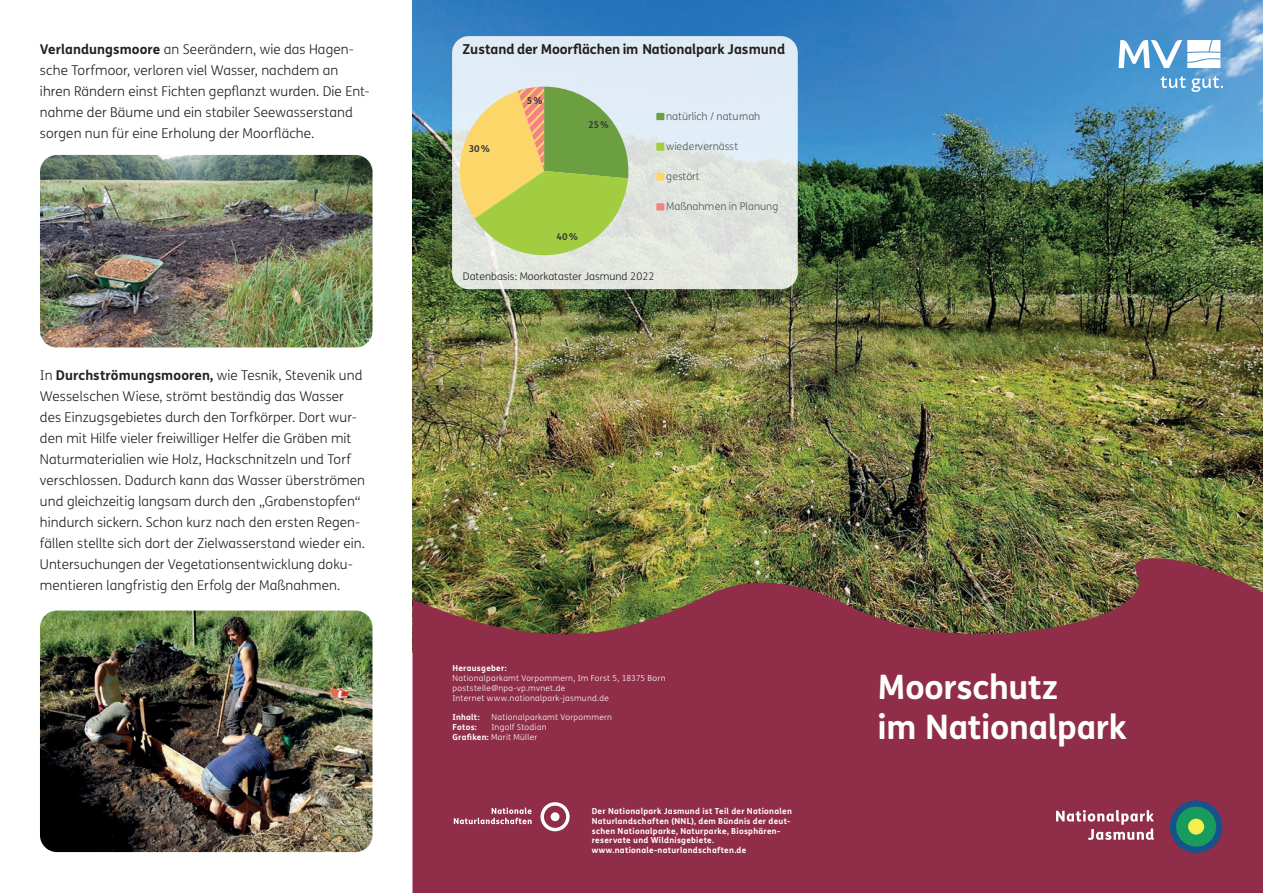
<style>
.page{position:relative;width:1263px;height:893px;background:#fff}
.page>*{position:absolute;margin:0;border:0;box-sizing:border-box;transform-origin:0 0}
.t1{font:700 33.75px/39.8px "FS Me";letter-spacing:-.01em;color:#fff}
.t2{font:700 13.65px "FS Me";color:#231f20}
.t3{font:300 13.5px/21px "FS Me";letter-spacing:.005em;color:#231f20}
.t4{font:300 10.5px "FS Me";color:#515455}
.t5{font:300 10.5px "FS Me";color:#231f20}
.t6{font:700 9.45px "FS Me";color:#36393c}
.t7{font:700 9.45px "FS Me";color:#36393c;scale:.94 1}
.t8{font:700 8.25px/9.8px "FS Me";letter-spacing:.035em;color:#fff}
.t9{font:300 8.25px/9.8px "FS Me";letter-spacing:.035em;color:#fff}
.s1{font-weight:700}
</style>
<div class="page">
<img style="left:412px;top:0;width:851px;height:549px">
<img style="left:40px;top:611px;width:332px;height:241px">
<img style="left:40px;top:155px;width:332px;height:192px">
<div style="left:452px;top:36px;width:346px;height:253px;background:linear-gradient(to bottom,#dfecfa,#e2e3d8);border-radius:17px"></div>
<div style="left:656px;top:113px;width:8px;height:7px;border:2px solid #6c9f40"></div>
<div style="left:657px;top:144px;width:7px;height:6px;background:#a2cd40"></div>
<div style="left:656px;top:143px;width:8px;height:8px;border:2px solid #a2cd40"></div>
<div style="left:657px;top:173px;width:7px;height:7px;background:#fdd66a"></div>
<div style="left:656px;top:173px;width:8px;height:8px;border:2px solid #fdd66a"></div>
<div style="left:657px;top:204px;width:7px;height:6px;background:#f38284"></div>
<div style="left:656px;top:203px;width:8px;height:7px;border:2px solid #f38284"></div>
<svg style="left:452px;top:87px;width:176px;height:172px;background:#bfcb78"></svg>
<svg style="left:412px;top:549px;width:851px;height:344px;background:#883946"></svg>
<svg style="left:540px;top:802px;width:30px;height:29px"></svg>
<div style="left:551px;top:812px;width:8px;height:9px;background:#fff;border-radius:50%"></div>
<svg style="left:454px;top:807px;width:78px;height:17px"></svg>
<svg style="left:1160px;top:76px;width:63px;height:16px"></svg>
<svg style="left:1118px;top:40px;width:102px;height:28px"></svg>
<div style="left:1170px;top:800px;width:52px;height:53px;background:#17528b;border-radius:50%"></div>
<div style="left:1176px;top:807px;width:40px;height:40px;background:#179c5d;border-radius:50%"></div>
<div style="left:1188px;top:819px;width:16px;height:16px;background:#f4ee50;border-radius:50%"></div>
<svg style="left:1056px;top:810px;width:98px;height:30px"></svg>
<p class="t2" style="left:68px;top:38px;width:348px">Zustand der Moorflächen in Mecklenburg-Vorpommern</p>
<p class="t3" style="left:40px;top:38px;width:331px"><span class="s1">Verlandungsmoore</span> an Seerändern, wie das Hagen&shy;sche Torfmoor, verloren viel Wasser, nachdem an ihren Rändern einst Fichten gepflanzt wurden. Die Ent&shy;nahme der Bäume und ein stabiler Seewasserstand sorgen nun für eine Erholung der Moorfläche.</p>
<p class="t6" style="left:154px;top:88px;width:16px">3%</p>
<p class="t6" style="left:180px;top:101px;width:22px">11%</p>
<p class="t3" style="left:40px;top:364px;width:327px">In <span class="s1">Durchströmungsmooren,</span> wie Tesnik, Stevenik und Wesselschen Wiese, strömt beständig das Wasser des Einzugsgebietes durch den Torfkörper. Dort wur&shy;den mit Hilfe vieler freiwilliger Helfer die Gräben mit Naturmaterialien wie Holz, Hackschnitzeln und Torf verschlossen. Dadurch kann das Wasser überströmen und gleichzeitig langsam durch den „Grabenstopfen“ hindurch sickern. Schon kurz nach den ersten Regen&shy;fällen stellte sich dort der Zielwasserstand wieder ein.<br>Untersuchungen der Vegetationsentwicklung doku&shy;mentieren langfristig den Erfolg der Maßnahmen.</p>
<p class="t2" style="left:462px;top:39px;width:324px">Zustand der Moorflächen im Nationalpark Jasmund</p>
<p class="t6" style="left:469px;top:141px;width:23px">30%</p>
<p class="t6" style="left:527px;top:93px;width:17px">5%</p>
<p class="t7" style="left:588px;top:118px;width:23px">25 %</p>
<p class="t6" style="left:557px;top:230px;width:23px">40 %</p>
<p class="t5" style="left:463px;top:269px;width:193px">Datenbasis: Moorkataster Jasmund 2022</p>
<p class="t4" style="left:666px;top:109px;width:95px">natürlich / naturnah</p>
<p class="t4" style="left:666px;top:139px;width:74px">wiedervernässt</p>
<p class="t4" style="left:666px;top:169px;width:35px">gestört</p>
<p class="t4" style="left:666px;top:199px;width:114px">Maßnahmen in Planung</p>
<p class="t8" style="left:452px;top:663px;width:56px">Herausgeber:</p>
<p class="t9" style="left:452px;top:673px;width:215px">Nationalparkamt Vorpommern, Im Forst 5, 18375 Born poststelle@npa-vp.mvnet.de<br>Internet www.nationalpark-jasmund.de</p>
<p class="t8" style="left:452px;top:712px;width:29px">Inhalt:</p>
<p class="t9" style="left:491px;top:712px;width:122px">Nationalparkamt Vorpommern</p>
<p class="t8" style="left:452px;top:722px;width:26px">Fotos:</p>
<p class="t9" style="left:452px;top:722px;width:95px;text-indent:39px">Ingolf Stodian<br><span class="s1">Grafiken:</span> Marit Müller</p>
<p class="t8" style="left:592px;top:806px;width:202px">Der Nationalpark Jasmund ist Teil der Nationalen Naturlandschaften (NNL), dem Bündnis der deut&shy;schen Nationalparke, Naturparke, Biosphären&shy;reservate und Wildnisgebiete. www.nationale-naturlandschaften.de</p>
<h1 class="t1" style="left:878px;top:666px;width:251px">Moorschutz<br>im Nationalpark</h1>
</div>
